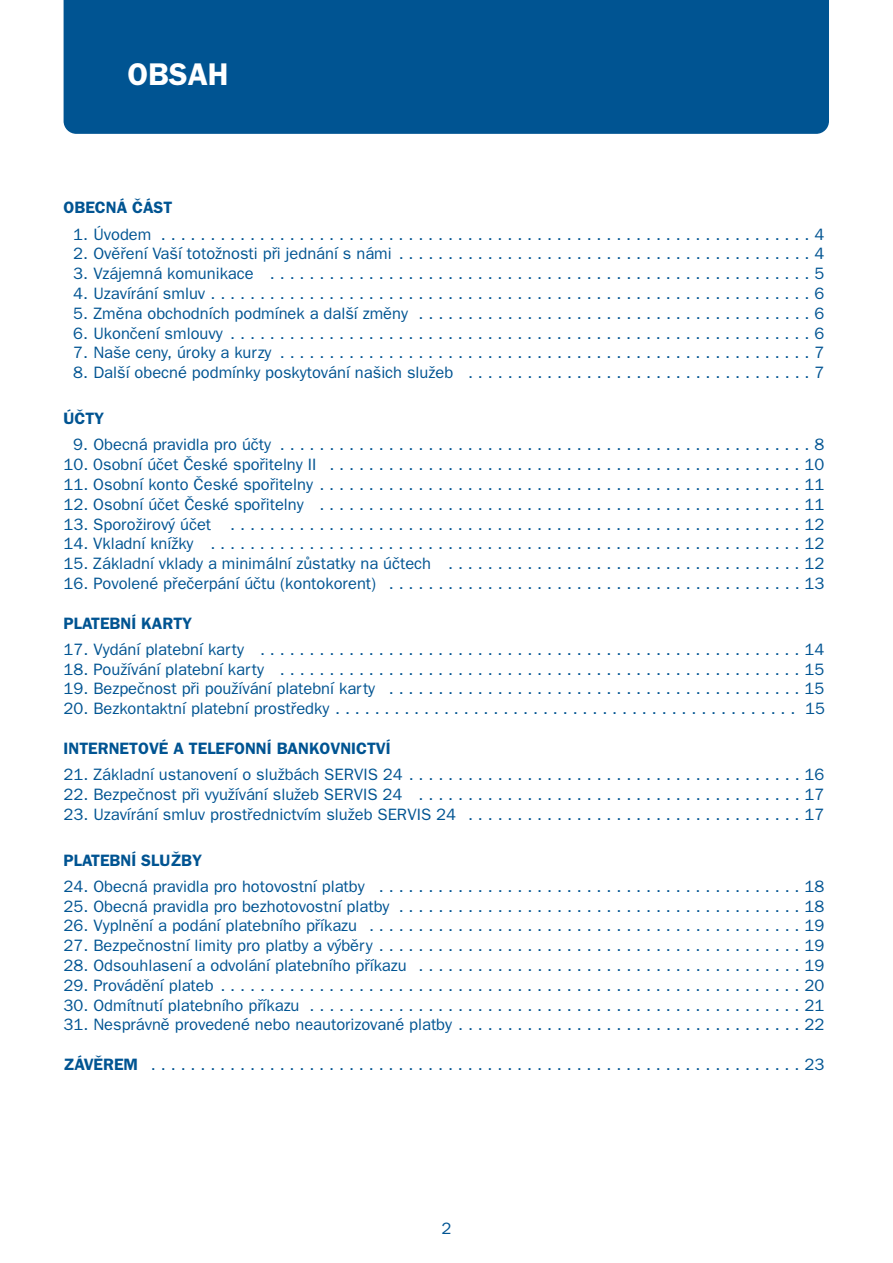
<style>
.page{position:relative;width:893px;height:1263px;background:#fff}
.page>*{position:absolute;margin:0;border:0;box-sizing:border-box;transform-origin:0 0}
.t1{font:600 31.5px "Franklin Gothic CE";color:#fff}
.t2{font:16.5px "Franklin Gothic CE";color:#005492}
.t3{font:600 16.5px "Franklin Gothic CE";color:#005492}
.s1{font-weight:600}
</style>
<div class="page">
<div style="left:64px;top:0;width:765px;height:134px;background:#005492"></div>
<h1 class="t1" style="left:127px;top:64px;width:103px">OBSAH</h1>
<p class="t3" style="left:64px;top:202px;width:110px">OBECNÁ ČÁST</p>
<p class="t2" style="left:73px;top:228px;width:752px">1. Úvodem . . . . . . . . . . . . . . . . . . . . . . . . . . . . . . . . . . . . . . . . . . . . . . . . . . . . . . . . . . . . . . . . . . 4</p>
<p class="t2" style="left:73px;top:248px;width:752px">2. Ověření Vaší totožnosti při jednání s námi . . . . . . . . . . . . . . . . . . . . . . . . . . . . . . . . . . . . . . . . . . 4</p>
<p class="t2" style="left:73px;top:268px;width:752px">3. Vzájemná komunikace . . . . . . . . . . . . . . . . . . . . . . . . . . . . . . . . . . . . . . . . . . . . . . . . . . . . . . . 5</p>
<p class="t2" style="left:73px;top:288px;width:752px">4. Uzavírání smluv . . . . . . . . . . . . . . . . . . . . . . . . . . . . . . . . . . . . . . . . . . . . . . . . . . . . . . . . . . . . . 6</p>
<p class="t2" style="left:73px;top:307px;width:753px">5. Změna obchodních podmínek a další změny . . . . . . . . . . . . . . . . . . . . . . . . . . . . . . . . . . . . . . . . 6</p>
<p class="t2" style="left:73px;top:327px;width:752px">6. Ukončení smlouvy . . . . . . . . . . . . . . . . . . . . . . . . . . . . . . . . . . . . . . . . . . . . . . . . . . . . . . . . . . . 6</p>
<p class="t2" style="left:73px;top:347px;width:752px">7. Naše ceny, úroky a kurzy . . . . . . . . . . . . . . . . . . . . . . . . . . . . . . . . . . . . . . . . . . . . . . . . . . . . . . 7</p>
<p class="t2" style="left:73px;top:367px;width:753px">8. Další obecné podmínky poskytování našich služeb . . . . . . . . . . . . . . . . . . . . . . . . . . . . . . . . . . . 7</p>
<p class="t3" style="left:64px;top:413px;width:42px">ÚČTY</p>
<p class="t2" style="left:73px;top:439px;width:752px">9. Obecná pravidla pro účty . . . . . . . . . . . . . . . . . . . . . . . . . . . . . . . . . . . . . . . . . . . . . . . . . . . . . . 8</p>
<p class="t2" style="left:64px;top:459px;width:762px">10. 0sobní účet České spořitelny II . . . . . . . . . . . . . . . . . . . . . . . . . . . . . . . . . . . . . . . . . . . . . . . . 10</p>
<p class="t2" style="left:64px;top:479px;width:762px">11. Osobní konto České spořitelny . . . . . . . . . . . . . . . . . . . . . . . . . . . . . . . . . . . . . . . . . . . . . . . . . 11</p>
<p class="t2" style="left:64px;top:498px;width:762px">12. Osobní účet České spořitelny . . . . . . . . . . . . . . . . . . . . . . . . . . . . . . . . . . . . . . . . . . . . . . . . . 11</p>
<p class="t2" style="left:64px;top:518px;width:762px">13. Sporožirový účet . . . . . . . . . . . . . . . . . . . . . . . . . . . . . . . . . . . . . . . . . . . . . . . . . . . . . . . . . . 12</p>
<p class="t2" style="left:64px;top:538px;width:762px">14. Vkladní knížky . . . . . . . . . . . . . . . . . . . . . . . . . . . . . . . . . . . . . . . . . . . . . . . . . . . . . . . . . . . . 12</p>
<p class="t2" style="left:64px;top:558px;width:762px">15. Základní vklady a minimální zůstatky na účtech . . . . . . . . . . . . . . . . . . . . . . . . . . . . . . . . . . . . 12</p>
<p class="t2" style="left:64px;top:578px;width:762px">16. Povolené přečerpání účtu (kontokorent) . . . . . . . . . . . . . . . . . . . . . . . . . . . . . . . . . . . . . . . . . . 13</p>
<p class="t3" style="left:64px;top:617px;width:130px">PLATEBNÍ KARTY</p>
<p class="t2" style="left:64px;top:643px;width:762px">17. Vydání platební karty . . . . . . . . . . . . . . . . . . . . . . . . . . . . . . . . . . . . . . . . . . . . . . . . . . . . . . . 14</p>
<p class="t2" style="left:64px;top:663px;width:762px">18. Používání platební karty . . . . . . . . . . . . . . . . . . . . . . . . . . . . . . . . . . . . . . . . . . . . . . . . . . . . . 15</p>
<p class="t2" style="left:64px;top:683px;width:762px">19. Bezpečnost při používání platební karty . . . . . . . . . . . . . . . . . . . . . . . . . . . . . . . . . . . . . . . . . . 15</p>
<p class="t2" style="left:64px;top:703px;width:763px">20. Bezkontaktní platební prostředky . . . . . . . . . . . . . . . . . . . . . . . . . . . . . . . . . . . . . . . . . . . . . . . 15</p>
<p class="t3" style="left:64px;top:742px;width:329px">INTERNETOVÉ A TELEFONNÍ BANKOVNICTVÍ</p>
<p class="t2" style="left:64px;top:769px;width:762px">21. Základní ustanovení o službách SERVIS 24 . . . . . . . . . . . . . . . . . . . . . . . . . . . . . . . . . . . . . . . . 16</p>
<p class="t2" style="left:64px;top:788px;width:762px">22. Bezpečnost při využívání služeb SERVIS 24 . . . . . . . . . . . . . . . . . . . . . . . . . . . . . . . . . . . . . . . 17</p>
<p class="t2" style="left:64px;top:808px;width:762px">23. Uzavírání smluv prostřednictvím služeb SERVIS 24 . . . . . . . . . . . . . . . . . . . . . . . . . . . . . . . . . . 17</p>
<p class="t3" style="left:64px;top:854px;width:140px">PLATEBNÍ SLUŽBY</p>
<p class="t2" style="left:64px;top:880px;width:762px">24. Obecná pravidla pro hotovostní platby . . . . . . . . . . . . . . . . . . . . . . . . . . . . . . . . . . . . . . . . . . . 18</p>
<p class="t2" style="left:64px;top:900px;width:762px">25. Obecná pravidla pro bezhotovostní platby . . . . . . . . . . . . . . . . . . . . . . . . . . . . . . . . . . . . . . . . . 18</p>
<p class="t2" style="left:64px;top:920px;width:762px">26. Vyplnění a podání platebního příkazu . . . . . . . . . . . . . . . . . . . . . . . . . . . . . . . . . . . . . . . . . . . . 19</p>
<p class="t2" style="left:64px;top:940px;width:762px">27. Bezpečnostní limity pro platby a výběry . . . . . . . . . . . . . . . . . . . . . . . . . . . . . . . . . . . . . . . . . . . 19</p>
<p class="t2" style="left:64px;top:960px;width:762px">28. Odsouhlasení a odvolání platebního příkazu . . . . . . . . . . . . . . . . . . . . . . . . . . . . . . . . . . . . . . . 19</p>
<p class="t2" style="left:64px;top:979px;width:762px">29. Provádění plateb . . . . . . . . . . . . . . . . . . . . . . . . . . . . . . . . . . . . . . . . . . . . . . . . . . . . . . . . . . . 20</p>
<p class="t2" style="left:64px;top:999px;width:762px">30. Odmítnutí platebního příkazu . . . . . . . . . . . . . . . . . . . . . . . . . . . . . . . . . . . . . . . . . . . . . . . . . . 21</p>
<p class="t2" style="left:64px;top:1019px;width:762px">31. Nesprávně provedené nebo neautorizované platby . . . . . . . . . . . . . . . . . . . . . . . . . . . . . . . . . . . 22</p>
<p class="t2" style="left:64px;top:1059px;width:762px"><span class="s1">ZÁVĚREM</span> . . . . . . . . . . . . . . . . . . . . . . . . . . . . . . . . . . . . . . . . . . . . . . . . . . . . . . . . . . . . . . . . . . 23</p>
<p class="t2" style="left:441px;top:1222px;width:11px">2</p>
</div>
